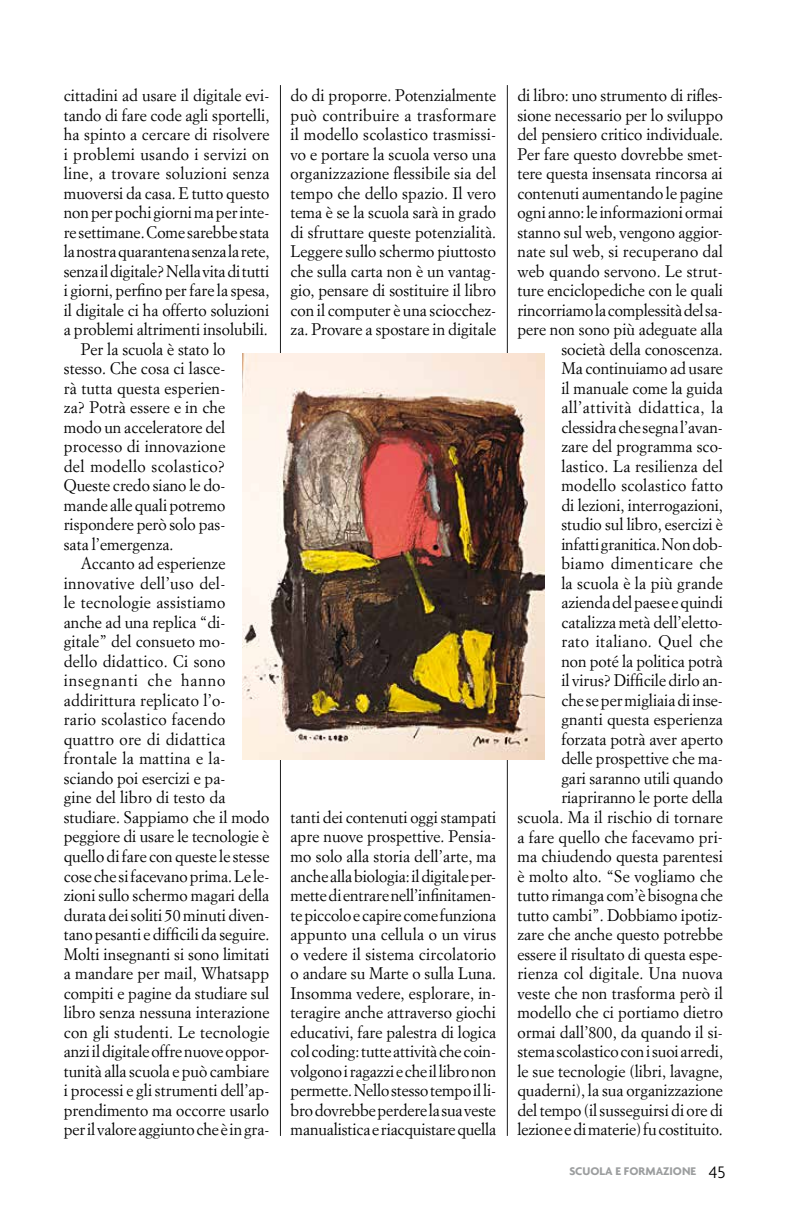
<style>
.page{position:relative;width:808px;height:1221px;background:#fff}
.page>*{position:absolute;margin:0;border:0;box-sizing:border-box;transform-origin:0 0}
.t1{font:16.5px/19.5px "Simoncini Garamond";color:#000;text-align:justify;scale:.96 1}
.t2{font:16.5px "Simoncini Garamond";letter-spacing:.02em;color:#000;scale:.96 1}
.t3{font:16.5px "Simoncini Garamond";letter-spacing:.025em;color:#000;scale:.96 1}
.t4{font:16.5px "Simoncini Garamond";letter-spacing:.055em;color:#000;scale:.96 1}
.t5{font:700 12px "Agenda";color:#9c9e9f}
.s1{font-weight:300;font-size:18px;color:#000}
</style>
<div class="page">
<hr style="left:280px;top:85px;width:1px;height:1050px;background:#000">
<hr style="left:507px;top:85px;width:1px;height:1050px;background:#000">
<img style="left:242px;top:354px;width:302px;height:405px">
<p class="t1" style="left:64px;top:85px;width:216px">cittadini ad usare il digitale evi-</p>
<p class="t1" style="left:64px;top:105px;width:216px">tando di fare code agli sportelli,</p>
<p class="t1" style="left:64px;top:124px;width:216px">ha spinto a cercare di risolvere</p>
<p class="t2" style="left:64px;top:144px;width:216px">i problemi usando i servizi on</p>
<p class="t3" style="left:64px;top:163px;width:216px">line, a trovare soluzioni senza</p>
<p class="t1" style="left:64px;top:183px;width:216px">muoversi da casa. E tutto questo</p>
<p class="t1" style="left:64px;top:202px;width:216px">non per pochi giorni ma per inte-</p>
<p class="t1" style="left:64px;top:222px;width:216px">re settimane. Come sarebbe stata</p>
<p class="t1" style="left:64px;top:241px;width:216px">la nostra quarantena senza la rete,</p>
<p class="t1" style="left:64px;top:261px;width:215px">senza il digitale? Nella vita di tutti</p>
<p class="t1" style="left:64px;top:280px;width:216px">i giorni, perfino per fare la spesa,</p>
<p class="t1" style="left:64px;top:300px;width:215px">il digitale ci ha offerto soluzioni</p>
<p class="t1" style="left:64px;top:319px;width:214px">a problemi altrimenti insolubili.</p>
<p class="t1" style="left:81px;top:339px;width:152px">Per la scuola è stato lo</p>
<p class="t1" style="left:64px;top:358px;width:170px">stesso. Che cosa ci lasce-</p>
<p class="t1" style="left:64px;top:378px;width:170px">rà tutta questa esperien-</p>
<p class="t1" style="left:64px;top:397px;width:170px">za? Potrà essere e in che</p>
<p class="t1" style="left:64px;top:417px;width:170px">modo un acceleratore del</p>
<p class="t1" style="left:64px;top:436px;width:170px">processo di innovazione</p>
<p class="t3" style="left:64px;top:456px;width:170px">del modello scolastico?</p>
<p class="t1" style="left:64px;top:475px;width:170px">Queste credo siano le do-</p>
<p class="t1" style="left:64px;top:495px;width:170px">mande alle quali potremo</p>
<p class="t1" style="left:64px;top:514px;width:170px">rispondere però solo pas-</p>
<p class="t1" style="left:64px;top:534px;width:116px">sata l’emergenza.</p>
<p class="t1" style="left:81px;top:553px;width:152px">Accanto ad esperienze</p>
<p class="t3" style="left:64px;top:573px;width:170px">innovative dell’uso del-</p>
<p class="t2" style="left:64px;top:592px;width:170px">le tecnologie assistiamo</p>
<p class="t1" style="left:64px;top:612px;width:170px">anche ad una replica “di-</p>
<p class="t1" style="left:64px;top:631px;width:170px">gitale” del consueto mo-</p>
<p class="t2" style="left:64px;top:651px;width:170px">dello didattico. Ci sono</p>
<p class="t4" style="left:64px;top:670px;width:170px">insegnanti che hanno</p>
<p class="t1" style="left:64px;top:690px;width:170px">addirittura replicato l’o-</p>
<p class="t2" style="left:64px;top:709px;width:170px">rario scolastico facendo</p>
<p class="t2" style="left:64px;top:729px;width:170px">quattro ore di didattica</p>
<p class="t2" style="left:64px;top:748px;width:170px">frontale la mattina e la-</p>
<p class="t1" style="left:64px;top:768px;width:170px">sciando poi esercizi e pa-</p>
<p class="t1" style="left:64px;top:787px;width:170px">gine del libro di testo da</p>
<p class="t1" style="left:64px;top:807px;width:216px">studiare. Sappiamo che il modo</p>
<p class="t1" style="left:64px;top:826px;width:216px">peggiore di usare le tecnologie è</p>
<p class="t1" style="left:64px;top:846px;width:216px">quello di fare con queste le stesse</p>
<p class="t1" style="left:64px;top:865px;width:216px">cose che si facevano prima. Le le-</p>
<p class="t1" style="left:64px;top:885px;width:216px">zioni sullo schermo magari della</p>
<p class="t1" style="left:64px;top:904px;width:216px">durata dei soliti 50 minuti diven-</p>
<p class="t1" style="left:64px;top:924px;width:216px">tano pesanti e difficili da seguire.</p>
<p class="t1" style="left:64px;top:943px;width:215px">Molti insegnanti si sono limitati</p>
<p class="t1" style="left:64px;top:963px;width:215px">a mandare per mail, Whatsapp</p>
<p class="t1" style="left:64px;top:982px;width:216px">compiti e pagine da studiare sul</p>
<p class="t1" style="left:64px;top:1002px;width:216px">libro senza nessuna interazione</p>
<p class="t1" style="left:64px;top:1021px;width:216px">con gli studenti. Le tecnologie</p>
<p class="t1" style="left:64px;top:1041px;width:216px">anzi il digitale offre nuove oppor-</p>
<p class="t1" style="left:64px;top:1060px;width:216px">tunità alla scuola e può cambiare</p>
<p class="t1" style="left:64px;top:1080px;width:216px">i processi e gli strumenti dell’ap-</p>
<p class="t1" style="left:64px;top:1099px;width:215px">prendimento ma occorre usarlo</p>
<p class="t1" style="left:64px;top:1119px;width:216px">per il valore aggiunto che è in gra-</p>
<p class="t1" style="left:291px;top:85px;width:216px">do di proporre. Potenzialmente può contribuire a trasformare il modello scolastico trasmissi&shy;vo e portare la scuola verso una organizzazione flessibile sia del tempo che dello spazio. Il vero tema è se la scuola sarà in grado di sfruttare queste potenzialità.<br>Leggere sullo schermo piuttosto che sulla carta non è un vantag&shy;gio, pensare di sostituire il libro con il computer è una sciocchez&shy;za. Provare a spostare in digitale</p>
<p class="t1" style="left:291px;top:807px;width:216px">tanti dei contenuti oggi stampati apre nuove prospettive. Pensia&shy;mo solo alla storia dell’arte, ma anche alla biologia: il digitale per&shy;mette di entrare nell’infinitamen&shy;te piccolo e capire come funziona appunto una cellula o un virus o vedere il sistema circolatorio o andare su Marte o sulla Luna.<br>Insomma vedere, esplorare, in&shy;teragire anche attraverso giochi educativi, fare palestra di logica col coding: tutte attività che coin&shy;volgono i ragazzi e che il libro non permette. Nello stesso tempo il li&shy;bro dovrebbe perdere la sua veste manualistica e riacquistare quella</p>
<p class="t1" style="left:517px;top:85px;width:216px;text-align:right">di libro: uno strumento di rifles&shy;sione necessario per lo sviluppo del pensiero critico individuale.<br>Per fare questo dovrebbe smet&shy;tere questa insensata rincorsa ai contenuti aumentando le pagine ogni anno: le informazioni ormai stanno sul web, vengono aggior&shy;nate sul web, si recuperano dal web quando servono. Le strut&shy;ture enciclopediche con le quali rincorriamo la complessità del sa&shy;pere non sono più adeguate alla società della conoscenza.<br>Ma continuiamo ad usare<br>il manuale come la guida all’attività didattica, la clessidra che segna l’avan-<br>zare del programma sco&shy;lastico. La resilienza del modello scolastico fatto<br>di lezioni, interrogazioni, studio sul libro, esercizi è<br>infatti granitica. Non dob&shy;biamo dimenticare che<br>la scuola è la più grande azienda del paese e quindi catalizza metà dell’eletto-<br>rato italiano. Quel che<br>non poté la politica potrà<br>il virus? Difficile dirlo an-<br>che se per migliaia di inse&shy;gnanti questa esperienza forzata potrà aver aperto<br>delle prospettive che ma-<br>gari saranno utili quando riapriranno le porte della scuola. Ma il rischio di tornare a fare quello che facevamo pri&shy;ma chiudendo questa parentesi è molto alto. “Se vogliamo che tutto rimanga com’è bisogna che tutto cambi”. Dobbiamo ipotiz&shy;zare che anche questo potrebbe essere il risultato di questa espe&shy;rienza col digitale. Una nuova veste che non trasforma però il modello che ci portiamo dietro ormai dall’800, da quando il si&shy;stema scolastico con i suoi arredi, le sue tecnologie (libri, lavagne, quaderni), la sua organizzazione del tempo (il susseguirsi di ore di lezione e di materie) fu costituito.</p>
<p class="t5" style="left:569px;top:1163px;width:158px">SCUOLA E FORMAZIONE <span class="s1">45</span></p>
</div>
